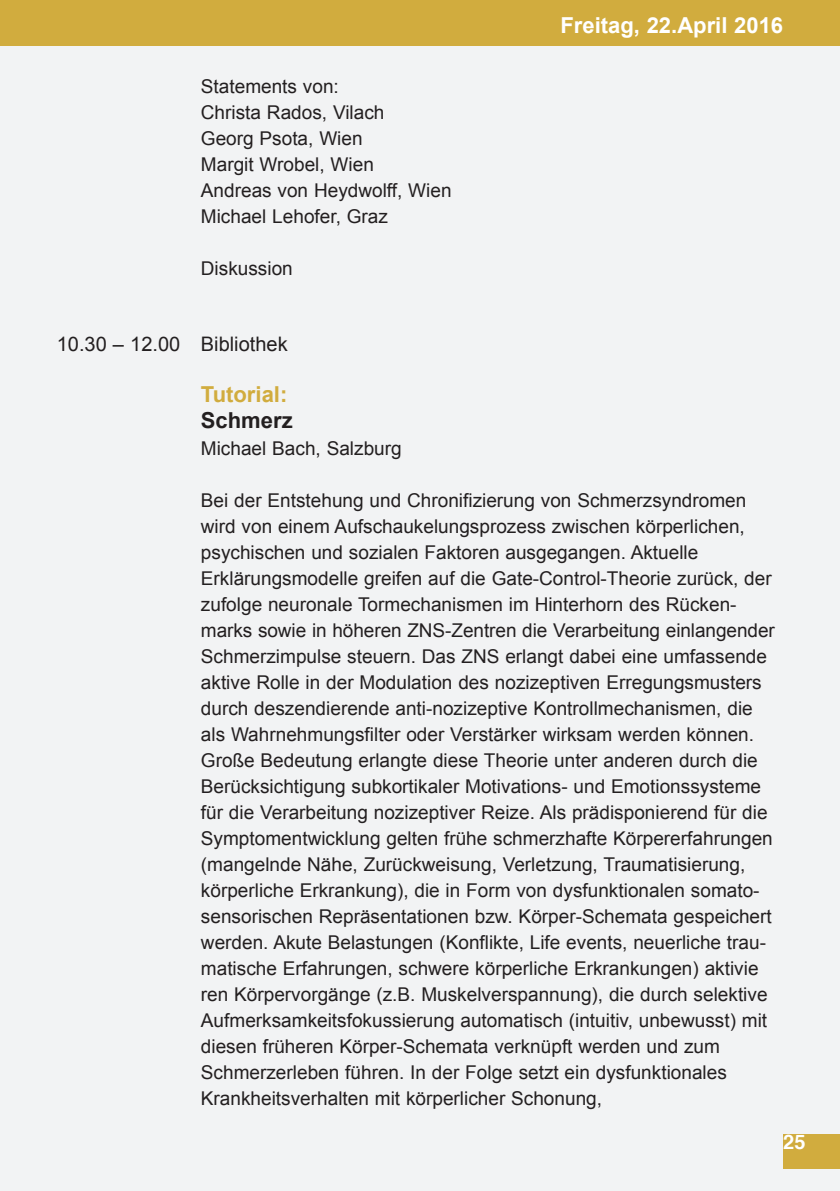
<style>
.page{position:relative;width:840px;height:1191px;background:#fff}
.page>*{position:absolute;margin:0;border:0;box-sizing:border-box;transform-origin:0 0}
.t1{font:700 22px "Arial";color:#fff}
.t2{font:700 22px "Arial";color:#d1ac3e}
.t3{font:700 22px "Arial";color:#231f20}
.t4{font:20px "Arial";color:#231f20}
.t5{font:700 20px "Helvetica";color:#fff}
.t6{font:19px/26px "Arial";color:#231f20}
</style>
<div class="page">
<div style="left:0;top:0;width:839px;height:1191px;background:#f2f3f4"></div>
<div style="left:0;top:0;width:839px;height:45px;background:#d1ac3e"></div>
<div style="left:782px;top:1134px;width:57px;height:34px;background:#d1ac3e"></div>
<p class="t6" style="left:201px;top:74px;width:252px">Statements von:<br>Christa Rados, Vilach<br>Georg Psota, Wien<br>Margit Wrobel, Wien<br>Andreas von Heydwolff, Wien<br>Michael Lehofer, Graz</p>
<p class="t6" style="left:201px;top:256px;width:93px">Diskussion</p>
<p class="t1" style="left:560px;top:11px;width:224px">Freitag, 22.April 2016</p>
<p class="t4" style="left:57px;top:331px;width:232px">10.30 – 12.00 Bibliothek</p>
<p class="t2" style="left:201px;top:379px;width:88px">Tutorial:</p>
<p class="t3" style="left:201px;top:406px;width:93px">Schmerz</p>
<p class="t6" style="left:201px;top:435px;width:202px">Michael Bach, Salzburg</p>
<p class="t6" style="left:201px;top:487px;width:575px">Bei der Entstehung und Chronifizierung von Schmerzsyndromen wird von einem Aufschaukelungsprozess zwischen körperlichen, psychischen und sozialen Faktoren ausgegangen. Aktuelle Erklärungsmodelle greifen auf die Gate-Control-Theorie zurück, der zufolge neuronale Tormechanismen im Hinterhorn des Rücken&shy;marks sowie in höheren ZNS-Zentren die Verarbeitung einlangender Schmerzimpulse steuern. Das ZNS erlangt dabei eine umfassende aktive Rolle in der Modulation des nozizeptiven Erregungsmusters durch deszendierende anti-nozizeptive Kontrollmechanismen, die als Wahrnehmungsfilter oder Verstärker wirksam werden können.<br>Große Bedeutung erlangte diese Theorie unter anderen durch die Berücksichtigung subkortikaler Motivations- und Emotionssysteme für die Verarbeitung nozizeptiver Reize. Als prädisponierend für die Symptomentwicklung gelten frühe schmerzhafte Körpererfahrungen (mangelnde Nähe, Zurückweisung, Verletzung, Traumatisierung, körperliche Erkrankung), die in Form von dysfunktionalen somato&shy;sensorischen Repräsentationen bzw. Körper-Schemata gespeichert werden. Akute Belastungen (Konflikte, Life events, neuerliche trau&shy;matische Erfahrungen, schwere körperliche Erkrankungen) aktivie ren Körpervorgänge (z.B. Muskelverspannung), die durch selektive Aufmerksamkeitsfokussierung automatisch (intuitiv, unbewusst) mit diesen früheren Körper-Schemata verknüpft werden und zum Schmerzerleben führen. In der Folge setzt ein dysfunktionales Krankheitsverhalten mit körperlicher Schonung,</p>
<p class="t5" style="left:782px;top:1126px;width:24px">25</p>
</div>
